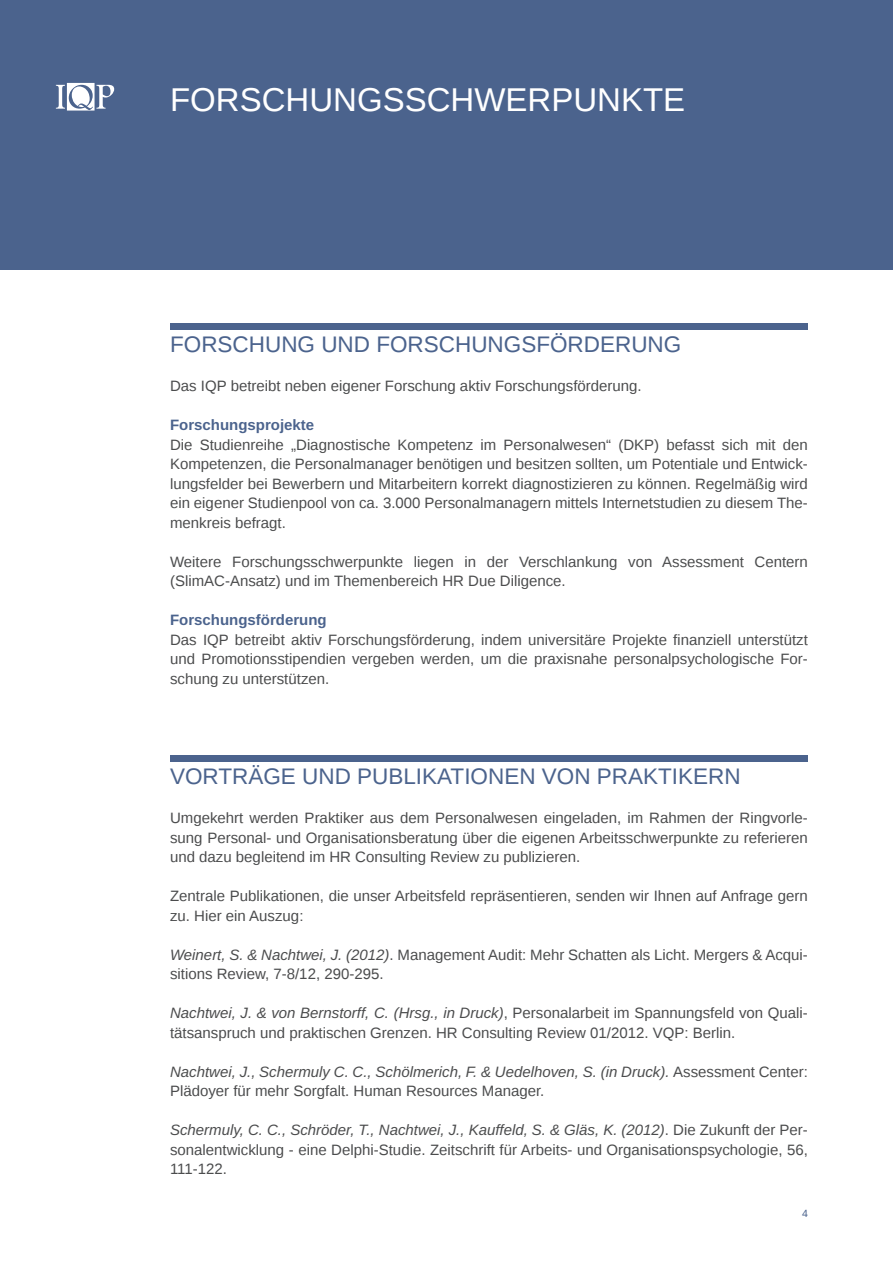
<style>
.page{position:relative;width:893px;height:1263px;background:#fff}
.page>*{position:absolute;margin:0;border:0;box-sizing:border-box;transform-origin:0 0}
.Modultext{font:33px "Liberation Sans";color:#fff}
.Headline_groß{font:22.5px "Liberation Sans";color:#4b638d}
.Standardtext_nicht_e{font:15px/19.5px "Liberation Sans";color:#4b4c4d;text-align:justify}
.Standardtext_nicht_e-2{font:italic 15px/19.5px "Liberation Sans";color:#4b4c4d}
.Standardtext_nicht_e-3{font:700 15px "Liberation Sans";color:#4b638d}
.t1{font:10.5px "Liberation Sans";color:#4b638d}
.s1{font-style:italic}
.s2{font-style:normal}
</style>
<div class="page">
<div style="left:0;top:0;width:893px;height:269px;background:#4b638d"></div>
<svg style="left:56px;top:83px;width:58px;height:28px"></svg>
<div style="left:170px;top:323px;width:638px;height:7px;background:#4b638d"></div>
<div style="left:170px;top:755px;width:638px;height:7px;background:#4b638d"></div>
<p class="Modultext" style="left:170px;top:81px;width:517px">FORSCHUNGSSCHWERPUNKTE</p>
<p class="Headline_groß" style="left:170px;top:332px;width:513px">FORSCHUNG UND FORSCHUNGSFÖRDERUNG</p>
<p class="Standardtext_nicht_e" style="left:170px;top:377px;width:473px">Das IQP betreibt neben eigener Forschung aktiv Forschungsförderung.</p>
<p class="Standardtext_nicht_e-3" style="left:170px;top:415px;width:146px">Forschungsprojekte</p>
<p class="Standardtext_nicht_e" style="left:170px;top:435px;width:639px">Die Studienreihe „Diagnostische Kompetenz im Personalwesen“ (DKP) befasst sich mit den Kompetenzen, die Personalmanager benötigen und besitzen sollten, um Potentiale und Entwick&shy;lungsfelder bei Bewerbern und Mitarbeitern korrekt diagnostizieren zu können. Regelmäßig wird ein eigener Studienpool von ca. 3.000 Personalmanagern mittels Internetstudien zu diesem The&shy;menkreis befragt.</p>
<p class="Standardtext_nicht_e" style="left:170px;top:552px;width:639px">Weitere Forschungsschwerpunkte liegen in der Verschlankung von Assessment Centern (SlimAC-Ansatz) und im Themenbereich HR Due Diligence.</p>
<p class="Standardtext_nicht_e-3" style="left:170px;top:610px;width:158px">Forschungsförderung</p>
<p class="Standardtext_nicht_e" style="left:170px;top:630px;width:639px">Das IQP betreibt aktiv Forschungsförderung, indem universitäre Projekte finanziell unterstützt und Promotionsstipendien vergeben werden, um die praxisnahe personalpsychologische For&shy;schung zu unterstützen.</p>
<p class="Headline_groß" style="left:170px;top:764px;width:572px">VORTRÄGE UND PUBLIKATIONEN VON PRAKTIKERN</p>
<p class="Standardtext_nicht_e" style="left:170px;top:809px;width:639px">Umgekehrt werden Praktiker aus dem Personalwesen eingeladen, im Rahmen der Ringvorle&shy;sung Personal- und Organisationsberatung über die eigenen Arbeitsschwerpunkte zu referieren und dazu begleitend im HR Consulting Review zu publizieren.</p>
<p class="Standardtext_nicht_e" style="left:170px;top:887px;width:639px">Zentrale Publikationen, die unser Arbeitsfeld repräsentieren, senden wir Ihnen auf Anfrage gern zu. Hier ein Auszug:</p>
<p class="Standardtext_nicht_e" style="left:170px;top:945px;width:639px"><span class="s1">Weinert, S. &amp; Nachtwei, J. (2012)</span>. Management Audit: Mehr Schatten als Licht. Mergers &amp; Acqui&shy;sitions Review, 7-8/12, 290-295.</p>
<p class="Standardtext_nicht_e" style="left:170px;top:1004px;width:639px"><span class="s1">Nachtwei, J. &amp; von Bernstorff, C. (Hrsg., in Druck)</span>, Personalarbeit im Spannungsfeld von Quali&shy;tätsanspruch und praktischen Grenzen. HR Consulting Review 01/2012. VQP: Berlin.</p>
<p class="Standardtext_nicht_e-2" style="left:170px;top:1062px;width:639px">Nachtwei, J., Schermuly C. C., Schölmerich, F. &amp; Uedelhoven, S. (in Druck). <span class="s2">Assessment Center:<br>Plädoyer für mehr Sorgfalt. Human Resources Manager.</span></p>
<p class="Standardtext_nicht_e" style="left:170px;top:1121px;width:639px"><span class="s1">Schermuly, C. C., Schröder, T., Nachtwei, J., Kauffeld, S. &amp; Gläs, K. (2012)</span>. Die Zukunft der Per&shy;sonalentwicklung - eine Delphi-Studie. Zeitschrift für Arbeits- und Organisationspsychologie, 56, 111-122.</p>
<p class="t1" style="left:802px;top:1208px;width:7px">4</p>
</div>
